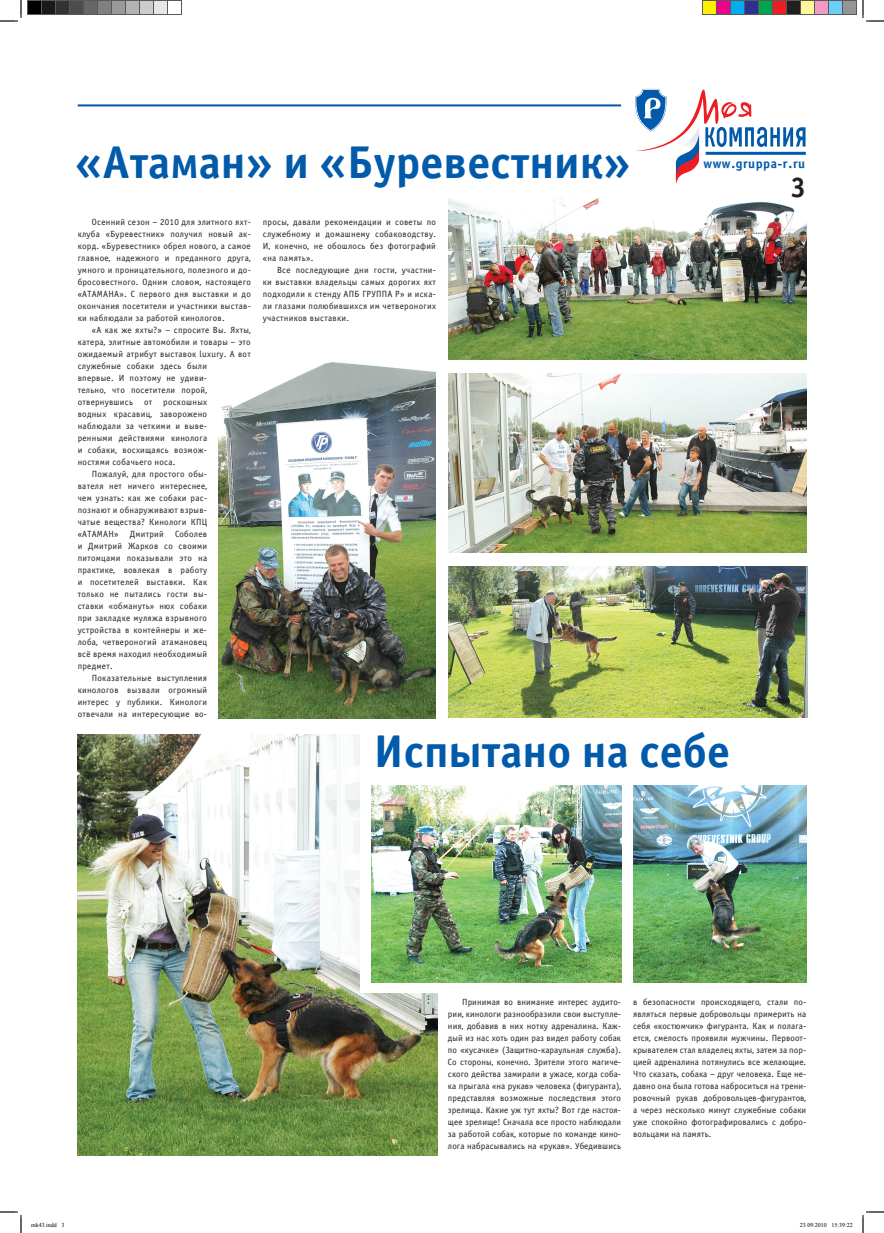
<style>
.page{position:relative;width:884px;height:1233px;background:#fff}
.page>*{position:absolute;margin:0;border:0;box-sizing:border-box;transform-origin:0 0}
.t1{font:700 46px "Officina Sans C";color:#015aaa}
.t2{font:700 28.5px "Officina Sans C";color:#231f20}
.t3{font:700 13px "Officina Sans C";letter-spacing:.04em;color:#015aaa}
.t4{font:9px/12px "Officina Sans C";letter-spacing:.03em;color:#231f20;text-align:justify}
.t5{font:6px "Times New Roman";color:#000}
</style>
<div class="page">
<hr style="left:78px;top:104px;width:543px;height:2px;background:#015aaa">
<hr style="left:706px;top:152px;width:100px;height:3px;background:#015aaa">
<svg style="left:635px;top:89px;width:170px;height:95px"></svg>
<img style="left:78px;top:734px;width:360px;height:421px">
<div style="left:360px;top:730px;width:446px;height:263px;background:#fff"></div>
<img style="left:448px;top:373px;width:358px;height:179px">
<img style="left:448px;top:567px;width:359px;height:150px">
<img style="left:448px;top:199px;width:358px;height:160px">
<img style="left:371px;top:785px;width:250px;height:197px">
<img style="left:633px;top:785px;width:173px;height:197px">
<img style="left:218px;top:362px;width:218px;height:356px">
<svg style="left:0;top:0;width:22px;height:22px"></svg>
<svg style="left:0;top:1211px;width:22px;height:22px"></svg>
<svg style="left:862px;top:0;width:22px;height:22px"></svg>
<svg style="left:862px;top:1211px;width:22px;height:22px"></svg>
<div style="left:28px;top:0;width:14px;height:14px;background:#000"></div>
<div style="left:27px;top:0;width:15px;height:15px;border:1px solid #595959"></div>
<div style="left:42px;top:0;width:14px;height:14px;background:#1a1a1a"></div>
<div style="left:41px;top:0;width:15px;height:15px;border:1px solid #595959"></div>
<div style="left:56px;top:0;width:14px;height:14px;background:#333"></div>
<div style="left:55px;top:0;width:15px;height:15px;border:1px solid #595959"></div>
<div style="left:70px;top:0;width:14px;height:14px;background:#4d4d4d"></div>
<div style="left:69px;top:0;width:15px;height:15px;border:1px solid #595959"></div>
<div style="left:84px;top:0;width:14px;height:14px;background:#666"></div>
<div style="left:83px;top:0;width:15px;height:15px;border:1px solid #595959"></div>
<div style="left:98px;top:0;width:14px;height:14px;background:#808080"></div>
<div style="left:97px;top:0;width:15px;height:15px;border:1px solid #595959"></div>
<div style="left:112px;top:0;width:14px;height:14px;background:#999"></div>
<div style="left:111px;top:0;width:15px;height:15px;border:1px solid #595959"></div>
<div style="left:126px;top:0;width:14px;height:14px;background:#b3b3b3"></div>
<div style="left:125px;top:0;width:15px;height:15px;border:1px solid #595959"></div>
<div style="left:140px;top:0;width:14px;height:14px;background:#ccc"></div>
<div style="left:139px;top:0;width:15px;height:15px;border:1px solid #595959"></div>
<div style="left:154px;top:0;width:14px;height:14px;background:#e6e6e6"></div>
<div style="left:153px;top:0;width:15px;height:15px;border:1px solid #595959"></div>
<div style="left:167px;top:0;width:15px;height:15px;border:1px solid #595959"></div>
<div style="left:702px;top:0;width:14px;height:14px;background:#fff101"></div>
<div style="left:702px;top:0;width:15px;height:15px;border:1px solid #595959"></div>
<div style="left:716px;top:0;width:14px;height:14px;background:#ed028c"></div>
<div style="left:716px;top:0;width:15px;height:15px;border:1px solid #595959"></div>
<div style="left:730px;top:0;width:14px;height:14px;background:#00aeef"></div>
<div style="left:730px;top:0;width:15px;height:15px;border:1px solid #595959"></div>
<div style="left:744px;top:0;width:14px;height:14px;background:#2e3092"></div>
<div style="left:744px;top:0;width:15px;height:15px;border:1px solid #595959"></div>
<div style="left:758px;top:0;width:14px;height:14px;background:#00a54f"></div>
<div style="left:758px;top:0;width:15px;height:15px;border:1px solid #595959"></div>
<div style="left:772px;top:0;width:14px;height:14px;background:#ee1d23"></div>
<div style="left:772px;top:0;width:15px;height:15px;border:1px solid #595959"></div>
<div style="left:786px;top:0;width:14px;height:14px;background:#231f20"></div>
<div style="left:786px;top:0;width:15px;height:15px;border:1px solid #595959"></div>
<div style="left:800px;top:0;width:14px;height:14px;background:#fff79a"></div>
<div style="left:800px;top:0;width:15px;height:15px;border:1px solid #595959"></div>
<div style="left:814px;top:0;width:14px;height:14px;background:#f499c2"></div>
<div style="left:814px;top:0;width:15px;height:15px;border:1px solid #595959"></div>
<div style="left:828px;top:0;width:14px;height:14px;background:#6bcff6"></div>
<div style="left:828px;top:0;width:15px;height:15px;border:1px solid #595959"></div>
<div style="left:842px;top:0;width:14px;height:14px;background:#939598"></div>
<div style="left:842px;top:0;width:15px;height:15px;border:1px solid #595959"></div>
<h1 class="t1" style="left:75px;top:136px;width:557px">«Атаман» и «Буревестник»</h1>
<p class="t4" style="left:78px;top:216px;width:175px;text-indent:14px">Осенний сезон – 2010 для элитного яхт&shy;клуба «Буревестник» получил новый ак&shy;корд. «Буревестник» обрел нового, а самое главное, надежного и преданного друга, умного и проницательного, полезного и до&shy;бросовестного. Одним словом, настоящего «АТАМАНА». С первого дня выставки и до окончания посетители и участники выстав&shy;ки наблюдали за работой кинологов.</p>
<p class="t4" style="left:92px;top:324px;width:160px">«А как же яхты?» – спросите Вы. Яхты,</p>
<p class="t4" style="left:78px;top:336px;width:175px">катера, элитные автомобили и товары – это</p>
<p class="t4" style="left:78px;top:348px;width:175px">ожидаемый атрибут выставок luxury. А вот</p>
<p class="t4" style="left:78px;top:360px;width:131px">служебные собаки здесь были</p>
<p class="t4" style="left:78px;top:372px;width:131px">впервые. И поэтому не удиви-</p>
<p class="t4" style="left:78px;top:384px;width:131px">тельно, что посетители порой,</p>
<p class="t4" style="left:78px;top:396px;width:131px">отвернувшись от роскошных</p>
<p class="t4" style="left:78px;top:408px;width:131px">водных красавиц, заворожено</p>
<p class="t4" style="left:78px;top:420px;width:131px">наблюдали за четкими и выве-</p>
<p class="t4" style="left:78px;top:432px;width:131px">ренными действиями кинолога</p>
<p class="t4" style="left:78px;top:444px;width:131px">и собаки, восхищаясь возмож-</p>
<p class="t4" style="left:78px;top:456px;width:99px">ностями собачьего носа.</p>
<p class="t4" style="left:92px;top:468px;width:117px">Пожалуй, для простого обы-</p>
<p class="t4" style="left:78px;top:480px;width:131px">вателя нет ничего интереснее,</p>
<p class="t4" style="left:78px;top:492px;width:131px">чем узнать: как же собаки рас-</p>
<p class="t4" style="left:78px;top:504px;width:131px">познают и обнаруживают взрыв-</p>
<p class="t4" style="left:78px;top:516px;width:131px">чатые вещества? Кинологи КПЦ</p>
<p class="t4" style="left:78px;top:528px;width:131px">«АТАМАН» Дмитрий Соболев</p>
<p class="t4" style="left:78px;top:540px;width:131px">и Дмитрий Жарков со своими</p>
<p class="t4" style="left:78px;top:552px;width:131px">питомцами показывали это на</p>
<p class="t4" style="left:78px;top:564px;width:131px">практике, вовлекая в работу</p>
<p class="t4" style="left:78px;top:576px;width:131px">и посетителей выставки. Как</p>
<p class="t4" style="left:78px;top:588px;width:131px">только не пытались гости вы-</p>
<p class="t4" style="left:78px;top:600px;width:131px">ставки «обмануть» нюх собаки</p>
<p class="t4" style="left:78px;top:612px;width:131px">при закладке муляжа взрывного</p>
<p class="t4" style="left:78px;top:624px;width:131px">устройства в контейнеры и же-</p>
<p class="t4" style="left:78px;top:636px;width:131px">лоба, четвероногий атамановец</p>
<p class="t4" style="left:78px;top:648px;width:131px">всё время находил необходимый</p>
<p class="t4" style="left:78px;top:660px;width:37px">предмет.</p>
<p class="t4" style="left:92px;top:672px;width:117px">Показательные выступления</p>
<p class="t4" style="left:78px;top:684px;width:131px">кинологов вызвали огромный</p>
<p class="t4" style="left:78px;top:696px;width:131px">интерес у публики. Кинологи</p>
<p class="t4" style="left:78px;top:708px;width:131px">отвечали на интересующие во-</p>
<p class="t4" style="left:263px;top:216px;width:175px">просы, давали рекомендации и советы по служебному и домашнему собаководству.<br>И, конечно, не обошлось без фотографий «на память».</p>
<p class="t4" style="left:263px;top:264px;width:175px;text-indent:14px">Все последующие дни гости, участни&shy;ки выставки владельцы самых дорогих яхт подходили к стенду АПБ ГРУППА Р» и иска&shy;ли глазами полюбившихся им четвероногих участников выставки.</p>
<h3 class="t3" style="left:703px;top:156px;width:103px">www.gruppa-r.ru</h3>
<h2 class="t2" style="left:790px;top:171px;width:17px">3</h2>
<h1 class="t1" style="left:374px;top:725px;width:358px">Испытано на себе</h1>
<p class="t4" style="left:448px;top:996px;width:175px;text-indent:14px">Принимая во внимание интерес аудито&shy;рии, кинологи разнообразили свои выступле&shy;ния, добавив в них нотку адреналина. Каж&shy;дый из нас хоть один раз видел работу собак по «кусачке» (Защитно-караульная служба).<br>Со стороны, конечно. Зрители этого магиче&shy;ского действа замирали в ужасе, когда соба&shy;ка прыгала «на рукав» человека (фигуранта), представляя возможные последствия этого зрелища. Какие уж тут яхты? Вот где настоя&shy;щее зрелище! Сначала все просто наблюдали за работой собак, которые по команде кино&shy;лога набрасывались на «рукав». Убедившись</p>
<p class="t4" style="left:633px;top:996px;width:175px">в безопасности происходящего, стали по&shy;являться первые добровольцы примерить на себя «костюмчик» фигуранта. Как и полага&shy;ется, смелость проявили мужчины. Первоот&shy;крывателем стал владелец яхты, затем за пор&shy;цией адреналина потянулись все желающие.<br>Что сказать, собака – друг человека. Еще не&shy;давно она была готова наброситься на трени&shy;ровочный рукав добровольцев-фигурантов, а через несколько минут служебные собаки уже спокойно фотографировались с добро&shy;вольцами на память.</p>
<p class="t5" style="left:31px;top:1221px;width:35px">mk43.indd 3</p>
<p class="t5" style="left:800px;top:1221px;width:54px">23.09.2010 15:39:22</p>
</div>
